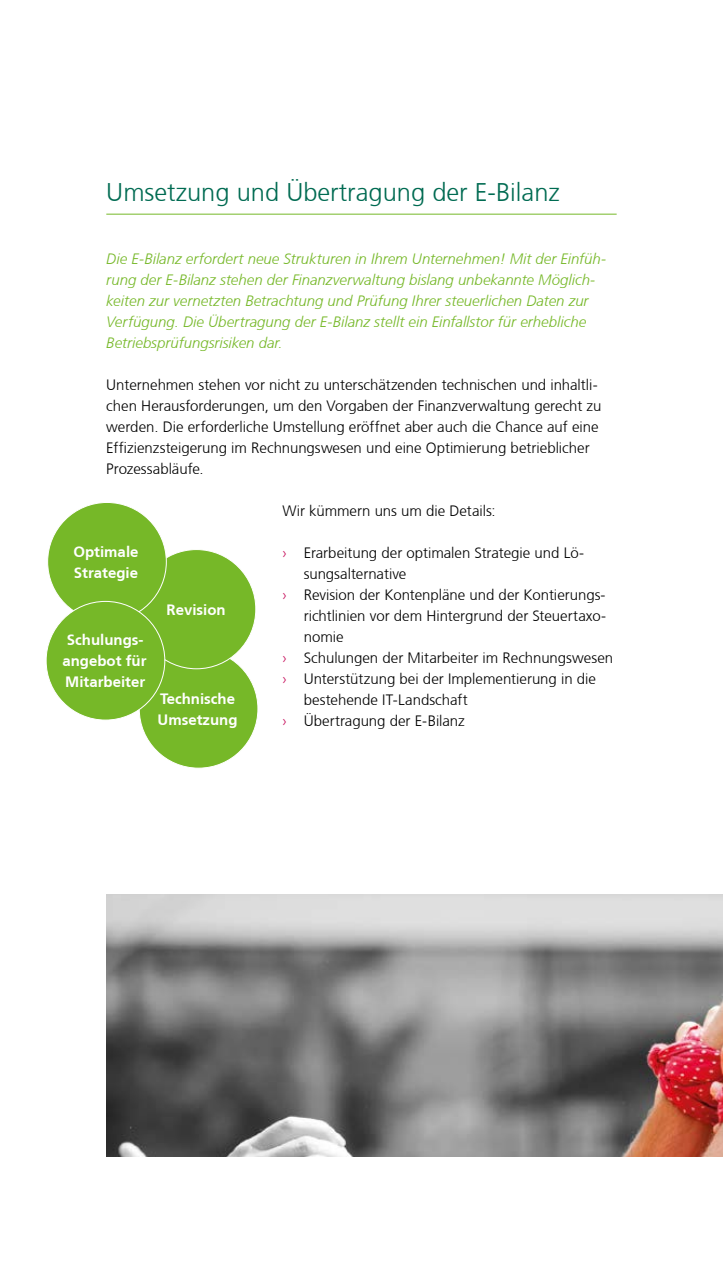
<style>
.page{position:relative;width:723px;height:1263px;background:#fff}
.page>*{position:absolute;margin:0;border:0;box-sizing:border-box;transform-origin:0 0}
.t1{font:300 25.5px "Frutiger CE";color:#006b52}
.t2{font:300 15px/21px "Frutiger CE";color:#000}
.t3{font:italic 300 15px/21px "Frutiger CE";color:#76b828}
.t4{font:700 15px/21px "Frutiger CE";color:#fff}
.s1{color:#c7105c}
</style>
<div class="page">
<div style="left:139px;top:649px;width:119px;height:119px;background:#76b828;border-radius:50%"></div>
<div style="left:137px;top:549px;width:119px;height:120px;background:#76b828;border-radius:50%"></div>
<hr style="left:106px;top:214px;width:511px;height:1px;background:#76b828">
<img style="left:106px;top:894px;width:617px;height:263px">
<div style="left:48px;top:502px;width:118px;height:119px;background:#76b828;border-radius:50%"></div>
<div style="left:46px;top:601px;width:119px;height:119px;background:#76b828;border-radius:50%"></div>
<h1 class="t1" style="left:106px;top:177px;width:455px">Umsetzung und Übertragung der E-Bilanz</h1>
<p class="t3" style="left:106px;top:248px;width:501px">Die E-Bilanz erfordert neue Strukturen in Ihrem Unternehmen! Mit der Einfüh&shy;rung der E-Bilanz stehen der Finanzverwaltung bislang unbekannte Möglich&shy;keiten zur vernetzten Betrachtung und Prüfung Ihrer steuerlichen Daten zur Verfügung. Die Übertragung der E-Bilanz stellt ein Einfallstor für erhebliche Betriebsprüfungsrisiken dar.</p>
<p class="t2" style="left:106px;top:374px;width:497px">Unternehmen stehen vor nicht zu unterschätzenden technischen und inhaltli&shy;chen Herausforderungen, um den Vorgaben der Finanzverwaltung gerecht zu werden. Die erforderliche Umstellung eröffnet aber auch die Chance auf eine Effizienzsteigerung im Rechnungswesen und eine Optimierung betrieblicher Prozessabläufe.</p>
<p class="t2" style="left:282px;top:500px;width:215px">Wir kümmern uns um die Details:</p>
<p class="t2" style="left:282px;top:542px;width:303px"><span class="s1">›</span> Erarbeitung der optimalen Strategie und Lö-</p>
<p class="t2" style="left:304px;top:563px;width:104px">sungsalternative</p>
<p class="t2" style="left:282px;top:584px;width:325px"><span class="s1">›</span> Revision der Kontenpläne und der Kontierungs-</p>
<p class="t2" style="left:304px;top:605px;width:304px">richtlinien vor dem Hintergrund der Steuertaxo-</p>
<p class="t2" style="left:304px;top:626px;width:41px">nomie</p>
<p class="t2" style="left:282px;top:647px;width:332px"><span class="s1">›</span> Schulungen der Mitarbeiter im Rechnungswesen</p>
<p class="t2" style="left:282px;top:668px;width:315px"><span class="s1">›</span> Unterstützung bei der Implementierung in die</p>
<p class="t2" style="left:304px;top:689px;width:166px">bestehende IT-Landschaft</p>
<p class="t2" style="left:282px;top:710px;width:184px"><span class="s1">›</span> Übertragung der E-Bilanz</p>
<p class="t4" style="left:73px;top:541px;width:67px">Optimale<br>Strategie</p>
<p class="t4" style="left:167px;top:599px;width:61px">Revision</p>
<p class="t4" style="left:62px;top:629px;width:86px;text-align:center">Schulungs&shy;angebot für<br>Mitarbeiter</p>
<p class="t4" style="left:158px;top:688px;width:81px">Technische<br>Umsetzung</p>
</div>
